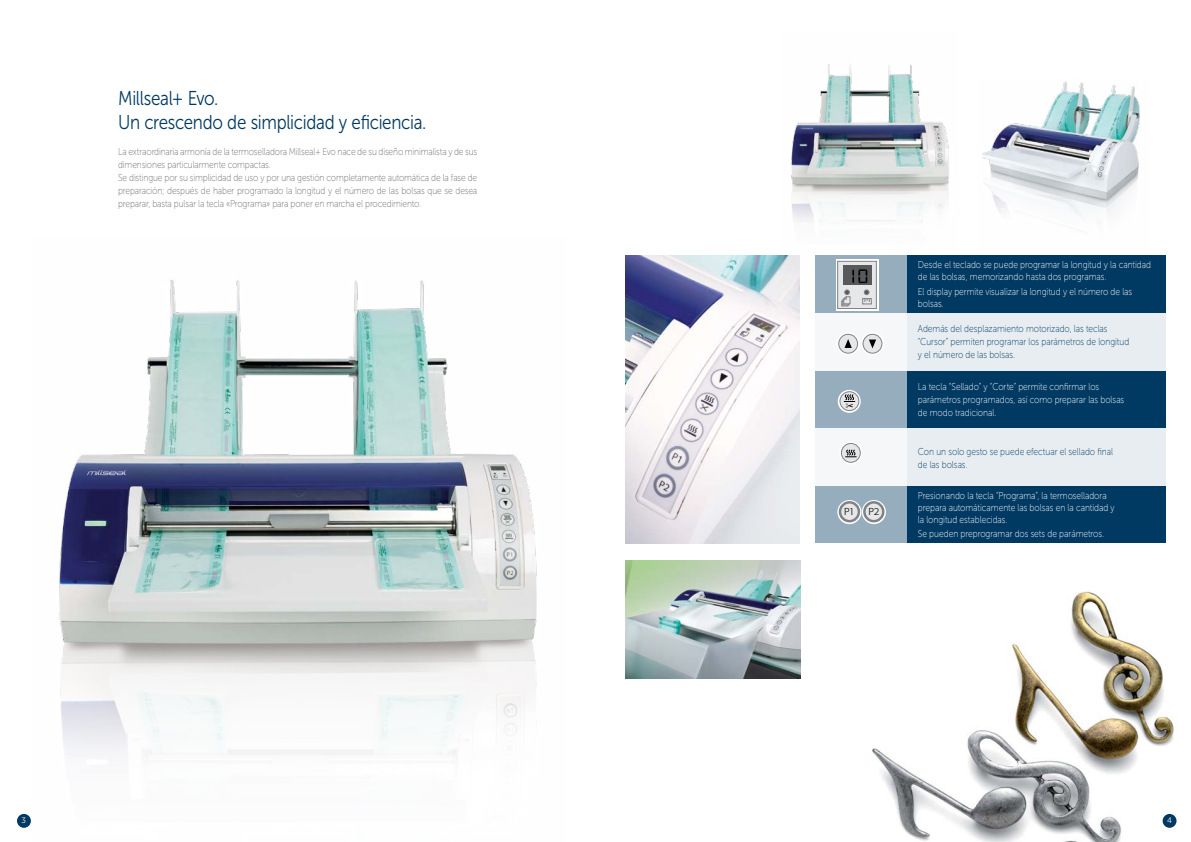
<style>
.page{position:relative;width:1191px;height:842px;background:#fff}
.page>*{position:absolute;margin:0;border:0;box-sizing:border-box;transform-origin:0 0}
.t1{font:20px/24px "Museo Sans 300";letter-spacing:-.02em;color:#003a63;scale:.85 1}
.body{font:10px/12px "Museo Sans 100";letter-spacing:-.005em;color:#fff;scale:.85 1}
.t2{font:10px/13px "Museo Sans 100";letter-spacing:-.015em;color:#6d6e71;scale:.85 1}
.body-2{font:10px/13px "Museo Sans 100";letter-spacing:-.005em;color:#003a63;scale:.85 1}
.t3{font:300 10px "Formata";color:#000}
.t4{font:8px "Museo Sans 300";color:#fff}
</style>
<div class="page">
<img style="left:59px;top:279px;width:478px;height:477px">
<img style="left:626px;top:255px;width:173px;height:288px">
<img style="left:626px;top:560px;width:174px;height:118px">
<img style="left:872px;top:591px;width:305px;height:251px">
<img style="left:982px;top:81px;width:158px;height:141px">
<img style="left:782px;top:64px;width:167px;height:209px">
<div style="left:815px;top:371px;width:350px;height:57px;background:#003a63"></div>
<div style="left:815px;top:255px;width:350px;height:58px;background:#003a63"></div>
<div style="left:815px;top:485px;width:350px;height:58px;background:#003a63"></div>
<div style="left:815px;top:313px;width:350px;height:57px;background:#e8edf1"></div>
<div style="left:815px;top:428px;width:350px;height:57px;background:#e8edf1"></div>
<div style="left:17px;top:814px;width:14px;height:14px;background:#003a63;border-radius:50%"></div>
<div style="left:1162px;top:814px;width:14px;height:14px;background:#003a63;border-radius:50%"></div>
<svg style="left:810px;top:249px;width:97px;height:294px;fill:#96adbe"></svg>
<svg style="left:836px;top:332px;width:23px;height:23px"></svg>
<svg style="left:861px;top:332px;width:23px;height:23px"></svg>
<svg style="left:837px;top:390px;width:23px;height:23px"></svg>
<svg style="left:839px;top:441px;width:23px;height:24px"></svg>
<svg style="left:837px;top:500px;width:24px;height:24px"></svg>
<svg style="left:862px;top:500px;width:24px;height:24px"></svg>
<div style="left:836px;top:259px;width:42px;height:51px;background:#e8e8e8"></div>
<div style="left:838px;top:334px;width:19px;height:19px;background:#e6e7e8;border-radius:50%"></div>
<div style="left:838px;top:334px;width:20px;height:20px;border:1px solid #808285;border-radius:50%"></div>
<svg style="left:844px;top:339px;width:7px;height:9px"></svg>
<svg style="left:840px;top:502px;width:19px;height:19px"></svg>
<div style="left:838px;top:501px;width:22px;height:21px;border:2px solid #808285;border-radius:50%"></div>
<div style="left:863px;top:334px;width:19px;height:19px;background:#e6e7e8;border-radius:50%"></div>
<div style="left:862px;top:334px;width:20px;height:20px;border:1px solid #808285;border-radius:50%"></div>
<svg style="left:869px;top:339px;width:7px;height:9px"></svg>
<svg style="left:864px;top:502px;width:19px;height:19px"></svg>
<div style="left:863px;top:501px;width:21px;height:21px;border:2px solid #808285;border-radius:50%"></div>
<svg style="left:840px;top:392px;width:19px;height:19px"></svg>
<div style="left:839px;top:391px;width:20px;height:20px;border:1px solid #808285;border-radius:50%"></div>
<svg style="left:843px;top:394px;width:12px;height:14px"></svg>
<svg style="left:841px;top:443px;width:19px;height:19px"></svg>
<div style="left:841px;top:443px;width:19px;height:20px;border:1px solid #808285;border-radius:50%"></div>
<svg style="left:845px;top:449px;width:11px;height:8px"></svg>
<div style="left:837px;top:261px;width:40px;height:48px;background:#e6e7e8;border:1px solid #808285"></div>
<svg style="left:862px;top:298px;width:9px;height:6px"></svg>
<svg style="left:863px;top:289px;width:7px;height:13px"></svg>
<svg style="left:841px;top:289px;width:9px;height:18px"></svg>
<div style="left:843px;top:266px;width:28px;height:19px;background:#58595b"></div>
<svg style="left:852px;top:269px;width:15px;height:14px"></svg>
<p class="t1" style="left:118px;top:87px;width:364px">Millseal+ Evo.<br>Un crescendo de simplicidad y eficiencia.</p>
<p class="t2" style="left:118px;top:146px;width:424px">La extraordinaria armonía de la termoselladora Millseal+ Evo nace de su diseño minimalista y de sus dimensiones particularmente compactas.</p>
<p class="t2" style="left:118px;top:172px;width:424px;text-align:justify">Se distingue por su simplicidad de uso y por una gestión completamente automática de la fase de preparación; después de haber programado la longitud y el número de las bolsas que se desea preparar, basta pulsar la tecla «Programa» para poner en marcha el procedimiento.</p>
<p class="t3" style="left:844px;top:506px;width:12px">P1</p>
<p class="t3" style="left:868px;top:506px;width:13px">P2</p>
<p class="body" style="left:918px;top:259px;width:276px">Desde el teclado se puede programar la longitud y la cantidad de las bolsas, memorizando hasta dos programas.</p>
<p class="body" style="left:918px;top:286px;width:254px">El display permite visualizar la longitud y el número de las bolsas.</p>
<p class="body-2" style="left:918px;top:322px;width:250px">Además del desplazamiento motorizado, las teclas “Cursor” permiten programar los parámetros de longitud y el número de las bolsas.</p>
<p class="body" style="left:918px;top:380px;width:244px;line-height:13px">La tecla “Sellado” y “Corte” permite confirmar los parámetros programados, así como preparar las bolsas de modo tradicional.</p>
<p class="body-2" style="left:918px;top:445px;width:231px">Con un solo gesto se puede efectuar el sellado final de las bolsas.</p>
<p class="body" style="left:918px;top:489px;width:233px">Presionando la tecla “Programa”, la termoselladora prepara automáticamente las bolsas en la cantidad y la longitud establecidas.</p>
<p class="body" style="left:918px;top:528px;width:221px">Se pueden preprogramar dos sets de parámetros.</p>
<p class="t4" style="left:22px;top:816px;width:6px">3</p>
<p class="t4" style="left:1167px;top:816px;width:6px">4</p>
</div>
